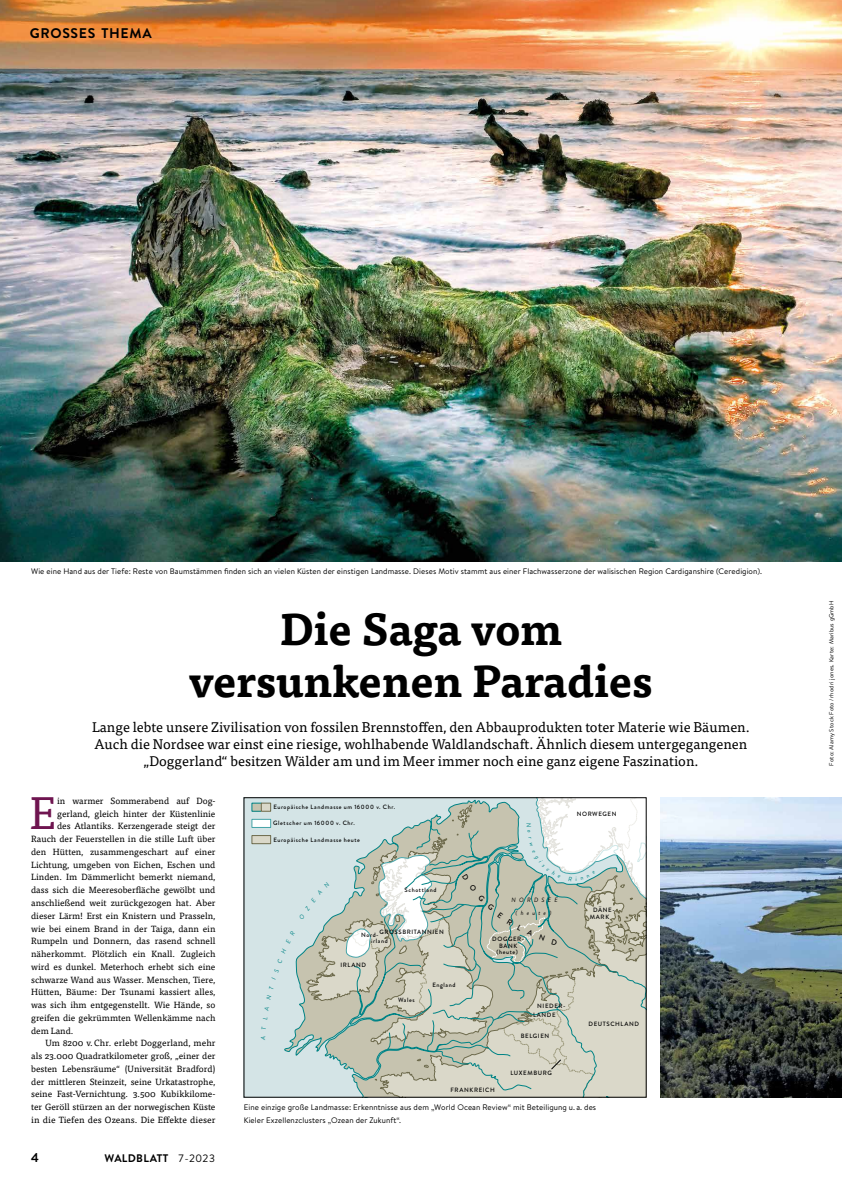
<style>
.page{position:relative;width:842px;height:1191px;background:#fff}
.page>*{position:absolute;margin:0;border:0;box-sizing:border-box;transform-origin:0 0}
.t1{font:45.8px "Tisa Pro";color:#6f1550}
.t2{font:700 44px/52.8px "Tisa Pro";color:#000;text-align:center}
.t3{font:14px/16.8px "Tisa Pro";color:#000;text-align:center}
.t4{font:700 14px "Brandon Grotesque";letter-spacing:.05em;color:#000}
.t5{font:700 13px "Brandon Grotesque";color:#000}
.t6{font:700 11px "Brandon Grotesque";letter-spacing:.03em;color:#000}
.t7{font:9px "Tisa Pro";color:#000}
.t8{font:8px/12.8px "Brandon Text";letter-spacing:.01em;color:#000}
.t9{font:500 6.2px/6.7px "Brandon Grotesque";letter-spacing:.095em;color:#000;text-align:center}
.t10{font:italic 6.2px/13.4px "Brandon Grotesque";letter-spacing:.525em;color:#000;text-align:center}
.t11{font:6px "Brandon Text";letter-spacing:.02em;color:#000}
.s1{font-weight:400}
</style>
<div class="page">
<img style="left:0;top:0;width:842px;height:561px">
<div style="left:246px;top:799px;width:15px;height:296px;background:#d4e4e6"></div>
<div style="left:252px;top:835px;width:19px;height:8px;background:#dad8c9"></div>
<div style="left:252px;top:835px;width:19px;height:9px;border:1px solid #6e6b4d"></div>
<div style="left:252px;top:819px;width:19px;height:8px;background:#fff"></div>
<div style="left:252px;top:819px;width:19px;height:8px;border:1px solid #45a3a7"></div>
<div style="left:252px;top:803px;width:9px;height:8px;background:#c6c3af"></div>
<img style="left:660px;top:797px;width:182px;height:300px">
<svg style="left:261px;top:797px;width:385px;height:301px;background:#c7cfc4"></svg>
<h3 class="t4" style="left:30px;top:24px;width:123px">GROSSES THEMA</h3>
<p class="t8" style="left:31px;top:565px;width:732px">Wie eine Hand aus der Tiefe: Reste von Baumstämmen finden sich an vielen Küsten der einstigen Landmasse. Dieses Motiv stammt aus einer Flachwasserzone der walisischen Region Cardiganshire (Ceredigion).</p>
<h2 class="t2" style="left:189px;top:600px;width:465px">Die Saga vom versunkenen Paradies</h2>
<p class="t3" style="left:92px;top:718px;width:659px">Lange lebte unsere Zivilisation von fossilen Brennstoffen, den Abbauprodukten toter Materie wie Bäumen.<br>Auch die Nordsee war einst eine riesige, wohlhabende Waldlandschaft. Ähnlich diesem untergegangenen „Doggerland“ besitzen Wälder am und im Meer immer noch eine ganz eigene Faszination.</p>
<h1 class="t1" style="left:30px;top:779px;width:27px">E</h1>
<p class="t7" style="left:57px;top:794px;width:160px">in warmer Sommerabend auf Dog-</p>
<p class="t7" style="left:57px;top:807px;width:160px">gerland, gleich hinter der Küstenlinie</p>
<p class="t7" style="left:57px;top:819px;width:160px">des Atlantiks. Kerzengerade steigt der</p>
<p class="t7" style="left:31px;top:832px;width:186px">Rauch der Feuerstellen in die stille Luft über</p>
<p class="t7" style="left:31px;top:845px;width:186px">den Hütten, zusammengeschart auf einer</p>
<p class="t7" style="left:31px;top:858px;width:186px">Lichtung, umgeben von Eichen, Eschen und</p>
<p class="t7" style="left:31px;top:870px;width:186px">Linden. Im Dämmerlicht bemerkt niemand,</p>
<p class="t7" style="left:31px;top:883px;width:186px">dass sich die Meeresoberfläche gewölbt und</p>
<p class="t7" style="left:31px;top:896px;width:186px">anschließend weit zurückgezogen hat. Aber</p>
<p class="t7" style="left:31px;top:909px;width:186px">dieser Lärm! Erst ein Knistern und Prasseln,</p>
<p class="t7" style="left:31px;top:921px;width:186px">wie bei einem Brand in der Taiga, dann ein</p>
<p class="t7" style="left:31px;top:934px;width:186px">Rumpeln und Donnern, das rasend schnell</p>
<p class="t7" style="left:31px;top:947px;width:186px">näherkommt. Plötzlich ein Knall. Zugleich</p>
<p class="t7" style="left:31px;top:960px;width:186px">wird es dunkel. Meterhoch erhebt sich eine</p>
<p class="t7" style="left:31px;top:972px;width:186px">schwarze Wand aus Wasser. Menschen, Tiere,</p>
<p class="t7" style="left:31px;top:985px;width:186px">Hütten, Bäume: Der Tsunami kassiert alles,</p>
<p class="t7" style="left:31px;top:998px;width:186px">was sich ihm entgegenstellt. Wie Hände, so</p>
<p class="t7" style="left:31px;top:1011px;width:186px">greifen die gekrümmten Wellenkämme nach</p>
<p class="t7" style="left:31px;top:1023px;width:44px">dem Land.</p>
<p class="t7" style="left:45px;top:1036px;width:172px">Um 8200 v.Chr. erlebt Doggerland, mehr</p>
<p class="t7" style="left:31px;top:1049px;width:186px">als 23.000 Quadratkilometer groß, „einer der</p>
<p class="t7" style="left:31px;top:1062px;width:186px">besten Lebensräume“ (Universität Bradford)</p>
<p class="t7" style="left:31px;top:1074px;width:186px">der mittleren Steinzeit, seine Urkatastrophe,</p>
<p class="t7" style="left:31px;top:1087px;width:186px">seine Fast-Vernichtung. 3.500 Kubikkilome-</p>
<p class="t7" style="left:31px;top:1100px;width:186px">ter Geröll stürzen an der norwegischen Küste</p>
<p class="t7" style="left:31px;top:1113px;width:186px">in die Tiefen des Ozeans. Die Effekte dieser</p>
<h3 class="t5" style="left:31px;top:1148px;width:9px">4</h3>
<p class="t6" style="left:104px;top:1150px;width:112px">WALDBLATT <span class="s1">7-2023</span></p>
<p class="t9" style="left:273px;top:803px;width:123px">Europäische Landmasse um 16000 v. Chr.</p>
<p class="t9" style="left:273px;top:820px;width:83px">Gletscher um 16000 v. Chr.</p>
<p class="t9" style="left:273px;top:836px;width:88px">Europäische Landmasse heute</p>
<p class="t9" style="left:577px;top:810px;width:41px">NORWEGEN</p>
<p class="t9" style="left:405px;top:886px;width:33px">Schottland</p>
<p class="t10" style="left:512px;top:893px;width:48px">NORDSEE (heute)</p>
<p class="t9" style="left:379px;top:928px;width:66px">GROSSBRITANNIEN</p>
<p class="t9" style="left:361px;top:932px;width:19px">Nord-</p>
<p class="t9" style="left:371px;top:938px;width:18px">irland</p>
<p class="t9" style="left:492px;top:935px;width:33px">DOGGER-<br>BANK (heute)</p>
<p class="t9" style="left:340px;top:961px;width:27px">IRLAND</p>
<p class="t9" style="left:398px;top:997px;width:18px">Wales</p>
<p class="t9" style="left:432px;top:981px;width:24px">England</p>
<p class="t9" style="left:451px;top:1086px;width:46px">FRANKREICH</p>
<p class="t9" style="left:537px;top:1002px;width:30px">NIEDER-</p>
<p class="t9" style="left:533px;top:1011px;width:24px">LANDE</p>
<p class="t9" style="left:521px;top:1032px;width:30px">BELGIEN</p>
<p class="t9" style="left:510px;top:1069px;width:43px">LUXEMBURG</p>
<p class="t9" style="left:593px;top:906px;width:23px">DÄNE-</p>
<p class="t9" style="left:590px;top:914px;width:21px">MARK</p>
<p class="t9" style="left:588px;top:1021px;width:52px">DEUTSCHLAND</p>
<p class="t8" style="left:244px;top:1100px;width:354px">Eine einzige große Landmasse: Erkenntnisse aus dem „World Ocean Review“ mit Beteiligung u. a. des<br>Kieler Exzellenzclusters „Ozean der Zukunft“.</p>
<p class="t11" style="left:827px;top:765px;width:166px;rotate:-90deg">Foto: Alamy Stock Foto /rhodri jones. Karte: Maribus gGmbH</p>
</div>
